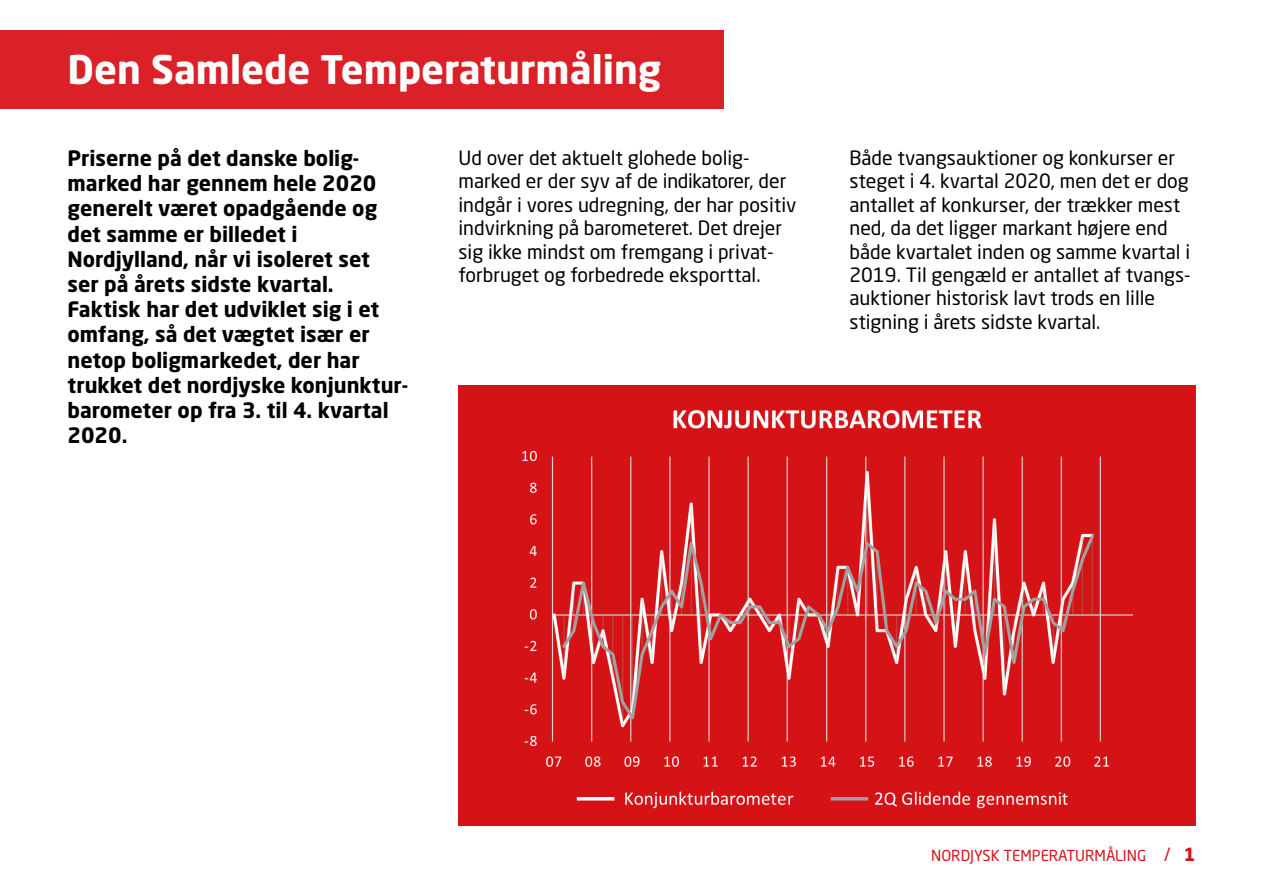
<style>
.page{position:relative;width:1263px;height:893px;background:#fff}
.page>*{position:absolute;margin:0;border:0;box-sizing:border-box;transform-origin:0 0}
.t1{font:700 39px "Neo Sans Std";color:#fff}
.t2{font:700 21px/25.2px "Neo Sans Std";color:#000}
.t3{font:19.5px/23.4px "Neo Sans Std";color:#000}
.t4{font:15px "Neo Sans Std";color:#d51317}
.s1{font-size:18px}
.s2{font-weight:700;font-size:18px}
</style>
<div class="page">
<img style="left:458px;top:385px;width:737px;height:440px">
<div style="left:0;top:30px;width:723px;height:78px;background:#da2128"></div>
<p class="t1" style="left:68px;top:45px;width:595px">Den Samlede Temperaturmåling</p>
<p class="t2" style="left:68px;top:145px;width:342px">Priserne på det danske bolig&shy;marked har gennem hele 2020 generelt været opadgående og det samme er billedet i<br>Nordjylland, når vi isoleret set<br>ser på årets sidste kvartal.<br>Faktisk har det udviklet sig i et omfang, så det vægtet især er netop boligmarkedet, der har trukket det nordjyske konjunktur&shy;barometer op fra 3. til 4. kvartal<br>2020.</p>
<p class="t3" style="left:458px;top:146px;width:340px">Ud over det aktuelt glohede bolig&shy;marked er der syv af de indikatorer, der indgår i vores udregning, der har positiv indvirkning på barometeret. Det drejer sig ikke mindst om fremgang i privat&shy;forbruget og forbedrede eksporttal.</p>
<p class="t3" style="left:849px;top:146px;width:343px">Både tvangsauktioner og konkurser er steget i 4. kvartal 2020, men det er dog antallet af konkurser, der trækker mest ned, da det ligger markant højere end både kvartalet inden og samme kvartal i 2019. Til gengæld er antallet af tvangs&shy;auktioner historisk lavt trods en lille stigning i årets sidste kvartal.</p>
<p class="t4" style="left:931px;top:847px;width:266px">NORDJYSK TEMPERATURMÅLING <span class="s1">/</span> <span class="s2">1</span></p>
</div>
